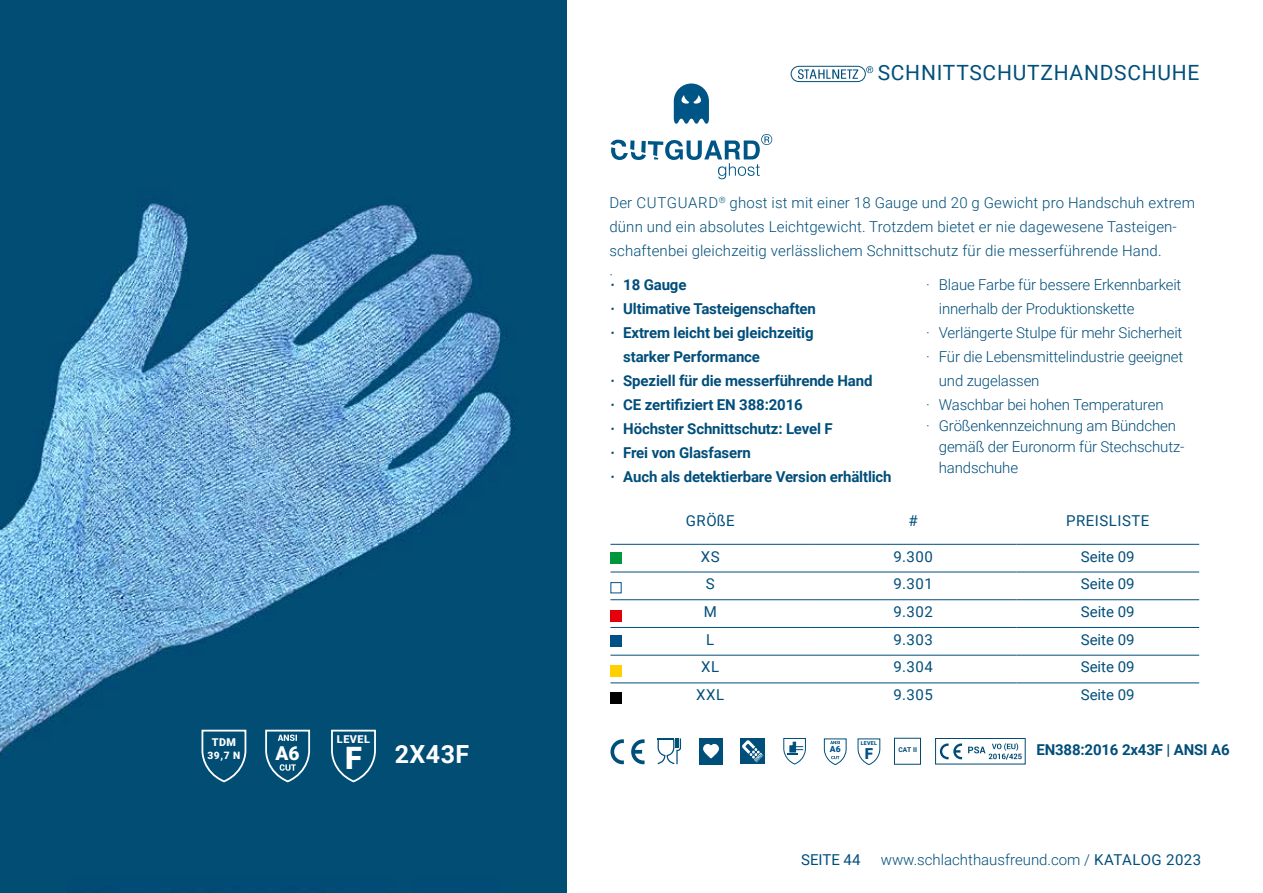
<style>
.page{position:relative;width:1263px;height:893px;background:#fff}
.page>*{position:absolute;margin:0;border:0;box-sizing:border-box;transform-origin:0 0}
.t1{font:900 30.9px "Roboto";color:#fff}
.t2{font:700 24.9px "Roboto";letter-spacing:.02em;color:#fff}
.t3{font:21px "Roboto";letter-spacing:.035em;color:#004e7a}
.t4{font:900 19.05px "Roboto";color:#fff}
.t5{font:900 15.15px "Roboto";color:#005188}
.t6{font:300 15px/21px "Roboto";letter-spacing:-.01em;color:#004e7a}
.t7{font:700 15px "Roboto";letter-spacing:-.01em;color:#004e7a}
.t8{font:300 15px/24px "Roboto";letter-spacing:.01em;color:#004e7a}
.t9{font:15px "Roboto";color:#004e7a}
.t10{font:15px "Roboto";letter-spacing:.035em;color:#004e7a}
.t11{font:900 10.8px "Roboto";letter-spacing:.05em;color:#fff}
.t12{font:900 10.2px "Roboto";color:#fff}
.t13{font:900 8.55px "Roboto";color:#005188}
.t14{font:700 6.6px "Roboto";color:#004a74}
.t15{font:900 5.25px "Roboto";letter-spacing:.05em;color:#005188}
.s1{font-weight:400}
</style>
<div class="page">
<div style="left:699px;top:738px;width:24px;height:26px;background:#004e7a"></div>
<svg style="left:703px;top:743px;width:16px;height:16px"></svg>
<svg style="left:657px;top:738px;width:24px;height:26px"></svg>
<svg style="left:610px;top:739px;width:34px;height:25px"></svg>
<div style="left:740px;top:739px;width:25px;height:25px;background:#004e7a"></div>
<svg style="left:742px;top:740px;width:21px;height:22px"></svg>
<svg style="left:783px;top:738px;width:23px;height:27px"></svg>
<svg style="left:857px;top:738px;width:23px;height:27px"></svg>
<svg style="left:824px;top:738px;width:23px;height:27px"></svg>
<hr style="left:610px;top:544px;width:200px;height:1px;background:#004e7a">
<hr style="left:810px;top:544px;width:206px;height:1px;background:#004e7a">
<hr style="left:1016px;top:544px;width:183px;height:1px;background:#004e7a">
<hr style="left:610px;top:572px;width:200px;height:1px;background:#004e7a">
<hr style="left:810px;top:572px;width:206px;height:1px;background:#004e7a">
<hr style="left:1016px;top:572px;width:183px;height:1px;background:#004e7a">
<hr style="left:610px;top:599px;width:200px;height:1px;background:#004e7a">
<hr style="left:810px;top:599px;width:206px;height:1px;background:#004e7a">
<hr style="left:1016px;top:599px;width:183px;height:1px;background:#004e7a">
<hr style="left:610px;top:627px;width:200px;height:1px;background:#004e7a">
<hr style="left:810px;top:627px;width:206px;height:1px;background:#004e7a">
<hr style="left:1016px;top:627px;width:183px;height:1px;background:#004e7a">
<hr style="left:610px;top:655px;width:200px;height:1px;background:#004e7a">
<hr style="left:810px;top:655px;width:206px;height:1px;background:#004e7a">
<hr style="left:1016px;top:655px;width:183px;height:1px;background:#004e7a">
<hr style="left:610px;top:682px;width:200px;height:1px;background:#004e7a">
<hr style="left:810px;top:682px;width:206px;height:1px;background:#004e7a">
<hr style="left:1016px;top:682px;width:183px;height:1px;background:#004e7a">
<div style="left:610px;top:582px;width:11px;height:11px;background:#fff;border:1px solid #005188"></div>
<div style="left:610px;top:636px;width:11px;height:11px;background:#005188"></div>
<div style="left:610px;top:665px;width:11px;height:11px;background:#ffcf00"></div>
<div style="left:610px;top:693px;width:11px;height:11px;background:#000"></div>
<div style="left:610px;top:610px;width:11px;height:11px;background:#e3000b"></div>
<div style="left:610px;top:553px;width:11px;height:11px;background:#00963e"></div>
<div style="left:894px;top:738px;width:27px;height:27px;border:1px solid #004a74"></div>
<div style="left:935px;top:738px;width:90px;height:26px;border:1px solid #004a74"></div>
<svg style="left:940px;top:743px;width:22px;height:16px"></svg>
<svg style="left:968px;top:743px;width:54px;height:17px"></svg>
<svg style="left:610px;top:134px;width:162px;height:45px"></svg>
<svg style="left:674px;top:83px;width:35px;height:41px"></svg>
<svg style="left:798px;top:69px;width:60px;height:10px"></svg>
<div style="left:791px;top:66px;width:75px;height:16px;border:1px solid #004e7a;border-radius:8px"></div>
<svg style="left:866px;top:66px;width:7px;height:7px"></svg>
<img style="left:0;top:0;width:567px;height:893px">
<svg style="left:330px;top:729px;width:47px;height:54px;background:#1e6184"></svg>
<svg style="left:264px;top:729px;width:47px;height:54px;background:#2a698a"></svg>
<svg style="left:201px;top:729px;width:46px;height:54px;background:#1f6284"></svg>
<p class="t11" style="left:212px;top:735px;width:26px">TDM</p>
<p class="t12" style="left:208px;top:748px;width:34px">39,7 N</p>
<p class="t11" style="left:337px;top:731px;width:35px">LEVEL</p>
<h1 class="t1" style="left:345px;top:736px;width:18px">F</h1>
<p class="t4" style="left:276px;top:740px;width:26px">A6</p>
<h2 class="t2" style="left:395px;top:737px;width:76px">2X43F</h2>
<h3 class="t3" style="left:878px;top:57px;width:323px">SCHNITTSCHUTZHANDSCHUHE</h3>
<p class="t8" style="left:609px;top:190px;width:587px">Der CUTGUARD<sup>®</sup> ghost ist mit einer 18 Gauge und 20 g Gewicht pro Handschuh extrem dünn und ein absolutes Leichtgewicht. Trotzdem bietet er nie dagewesene Tasteigen&shy;schaftenbei gleichzeitig verlässlichem Schnittschutz für die messerführende Hand.<br>·</p>
<p class="t7" style="left:610px;top:274px;width:77px">· 18 Gauge</p>
<p class="t7" style="left:610px;top:298px;width:207px">· Ultimative Tasteigenschaften</p>
<p class="t7" style="left:610px;top:322px;width:205px">· Extrem leicht bei gleichzeitig</p>
<p class="t7" style="left:623px;top:346px;width:138px">starker Performance</p>
<p class="t7" style="left:610px;top:370px;width:263px">· Speziell für die messerführende Hand</p>
<p class="t7" style="left:610px;top:394px;width:194px">· CE zertifiziert EN 388:2016</p>
<p class="t7" style="left:610px;top:418px;width:224px">· Höchster Schnittschutz: Level F</p>
<p class="t7" style="left:610px;top:442px;width:142px">· Frei von Glasfasern</p>
<p class="t7" style="left:610px;top:466px;width:283px">· Auch als detektierbare Version erhältlich</p>
<p class="t6" style="left:926px;top:273px;width:257px">· Blaue Farbe für bessere Erkennbarkeit</p>
<p class="t6" style="left:939px;top:297px;width:197px">innerhalb der Produktionskette</p>
<p class="t6" style="left:926px;top:321px;width:258px">· Verlängerte Stulpe für mehr Sicherheit</p>
<p class="t6" style="left:926px;top:345px;width:259px">· Für die Lebensmittelindustrie geeignet</p>
<p class="t6" style="left:939px;top:369px;width:102px">und zugelassen</p>
<p class="t6" style="left:926px;top:393px;width:239px">· Waschbar bei hohen Temperaturen</p>
<p class="t6" style="left:939px;top:414px;width:247px;text-indent:-13px">· Größenkennzeichnung am Bündchen gemäß der Euronorm für Stechschutz&shy;handschuhe</p>
<p class="t9" style="left:686px;top:511px;width:50px">GRÖßE</p>
<p class="t9" style="left:908px;top:511px;width:11px">#</p>
<p class="t10" style="left:1066px;top:511px;width:85px">PREISLISTE</p>
<p class="t9" style="left:701px;top:546px;width:20px">XS</p>
<p class="t9" style="left:894px;top:546px;width:41px">9.300</p>
<p class="t9" style="left:1081px;top:546px;width:55px">Seite 09</p>
<p class="t9" style="left:706px;top:573px;width:10px">S</p>
<p class="t9" style="left:894px;top:573px;width:41px">9.301</p>
<p class="t9" style="left:1081px;top:573px;width:55px">Seite 09</p>
<p class="t9" style="left:704px;top:601px;width:15px">M</p>
<p class="t9" style="left:894px;top:601px;width:41px">9.302</p>
<p class="t9" style="left:1081px;top:601px;width:55px">Seite 09</p>
<p class="t9" style="left:706px;top:629px;width:10px">L</p>
<p class="t9" style="left:893px;top:629px;width:41px">9.303</p>
<p class="t9" style="left:1081px;top:629px;width:55px">Seite 09</p>
<p class="t9" style="left:701px;top:657px;width:19px">XL</p>
<p class="t9" style="left:893px;top:657px;width:41px">9.304</p>
<p class="t9" style="left:1081px;top:657px;width:55px">Seite 09</p>
<p class="t9" style="left:696px;top:684px;width:29px">XXL</p>
<p class="t9" style="left:893px;top:684px;width:41px">9.305</p>
<p class="t9" style="left:1081px;top:684px;width:55px">Seite 09</p>
<p class="t13" style="left:830px;top:743px;width:12px">A6</p>
<p class="t15" style="left:861px;top:739px;width:18px">LEVEL</p>
<p class="t5" style="left:865px;top:743px;width:10px">F</p>
<p class="t14" style="left:898px;top:745px;width:20px">CAT II</p>
<p class="t7" style="left:1036px;top:739px;width:195px">EN388:2016 2x43F | ANSI A6</p>
<p class="t9" style="left:801px;top:849px;width:61px">SEITE 44</p>
<p class="t6" style="left:881px;top:848px;width:322px">www.schlachthausfreund.com / <span class="s1">KATALOG 2023</span></p>
</div>
